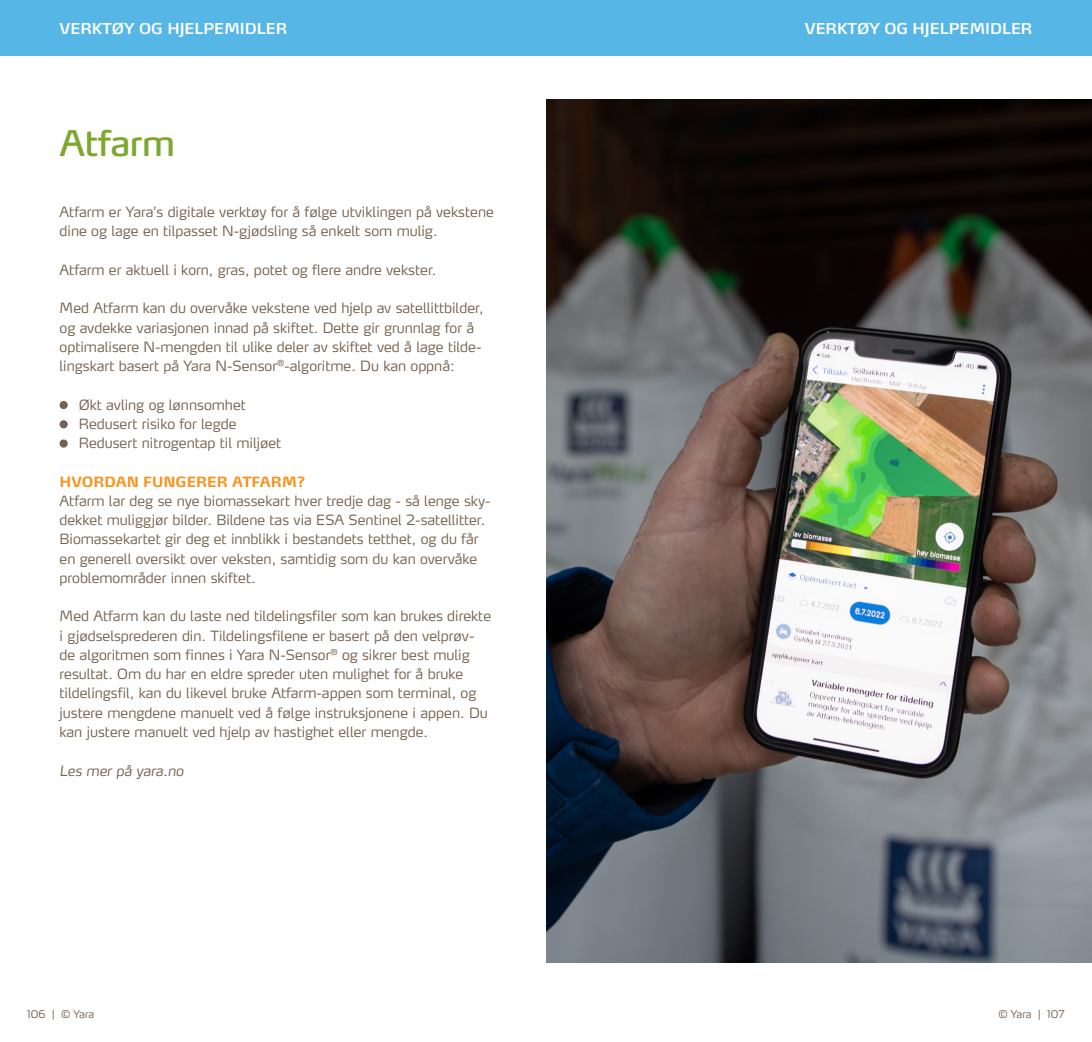
<style>
.page{position:relative;width:1092px;height:1042px;background:#fff}
.page>*{position:absolute;margin:0;border:0;box-sizing:border-box;transform-origin:0 0}
.overskrift_artikkel{font:35px "Yara Max LF";letter-spacing:-.01em;color:#7da830}
.t1{font:600 14.88px "Yara Max LF";color:#fff}
.overskrift_artikkel-2{font:300 14px/19.2px "Yara Max LF";color:#75614d}
.overskrift_artikkel-3{font:700 14px "Yara Max LF";color:#f7931d}
.overskrift_artikkel-4{font:italic 300 14px "Yara Max LF";color:#75614d}
.t2{font:300 10.5px "Yara Max LF";color:#75614d}
</style>
<div class="page">
<img style="left:546px;top:99px;width:545px;height:863px">
<div style="left:60px;top:401px;width:8px;height:8px;background:#75614d;border-radius:50%"></div>
<div style="left:60px;top:420px;width:8px;height:8px;background:#75614d;border-radius:50%"></div>
<div style="left:60px;top:439px;width:8px;height:9px;background:#75614d;border-radius:50%"></div>
<div style="left:546px;top:0;width:545px;height:55px;background:#56b7e7"></div>
<div style="left:0;top:0;width:546px;height:55px;background:#56b7e7"></div>
<p class="t1" style="left:60px;top:19px;width:229px">VERKTØY OG HJELPEMIDLER</p>
<p class="t1" style="left:804px;top:19px;width:229px">VERKTØY OG HJELPEMIDLER</p>
<p class="overskrift_artikkel" style="left:60px;top:122px;width:117px">Atfarm</p>
<p class="overskrift_artikkel-2" style="left:60px;top:202px;width:436px">Atfarm er Yara’s digitale verktøy for å følge utviklingen på vekstene dine og lage en tilpasset N-gjødsling så enkelt som mulig.</p>
<p class="overskrift_artikkel-2" style="left:60px;top:260px;width:378px">Atfarm er aktuell i korn, gras, potet og flere andre vekster.</p>
<p class="overskrift_artikkel-2" style="left:60px;top:298px;width:425px">Med Atfarm kan du overvåke vekstene ved hjelp av satellittbilder, og avdekke variasjonen innad på skiftet. Dette gir grunnlag for å optimalisere N-mengden til ulike deler av skiftet ved å lage tilde&shy;lingskart basert på Yara N-Sensor<sup>®</sup>-algoritme. Du kan oppnå:</p>
<p class="overskrift_artikkel-2" style="left:79px;top:395px;width:168px">Økt avling og lønnsomhet</p>
<p class="overskrift_artikkel-2" style="left:79px;top:414px;width:159px">Redusert risiko for legde</p>
<p class="overskrift_artikkel-2" style="left:79px;top:433px;width:204px">Redusert nitrogentap til miljøet</p>
<p class="overskrift_artikkel-3" style="left:60px;top:473px;width:247px">HVORDAN FUNGERER ATFARM?</p>
<p class="overskrift_artikkel-2" style="left:60px;top:491px;width:432px">Atfarm lar deg se nye biomassekart hver tredje dag - så lenge sky&shy;dekket muliggjør bilder. Bildene tas via ESA Sentinel 2-satellitter.<br>Biomassekartet gir deg et innblikk i bestandets tetthet, og du får en generell oversikt over veksten, samtidig som du kan overvåke problemområder innen skiftet.</p>
<p class="overskrift_artikkel-2" style="left:60px;top:606px;width:433px">Med Atfarm kan du laste ned tildelingsfiler som kan brukes direkte i gjødselsprederen din. Tildelingsfilene er basert på den velprøv&shy;de algoritmen som finnes i Yara N-Sensor<sup>®</sup> og sikrer best mulig resultat. Om du har en eldre spreder uten mulighet for å bruke tildelingsfil, kan du likevel bruke Atfarm-appen som terminal, og justere mengdene manuelt ved å følge instruksjonene i appen. Du kan justere manuelt ved hjelp av hastighet eller mengde.</p>
<p class="overskrift_artikkel-4" style="left:60px;top:761px;width:126px">Les mer på yara.no</p>
<p class="t2" style="left:27px;top:1007px;width:68px">106 | © Yara</p>
<p class="t2" style="left:998px;top:1007px;width:68px">© Yara | 107</p>
</div>
